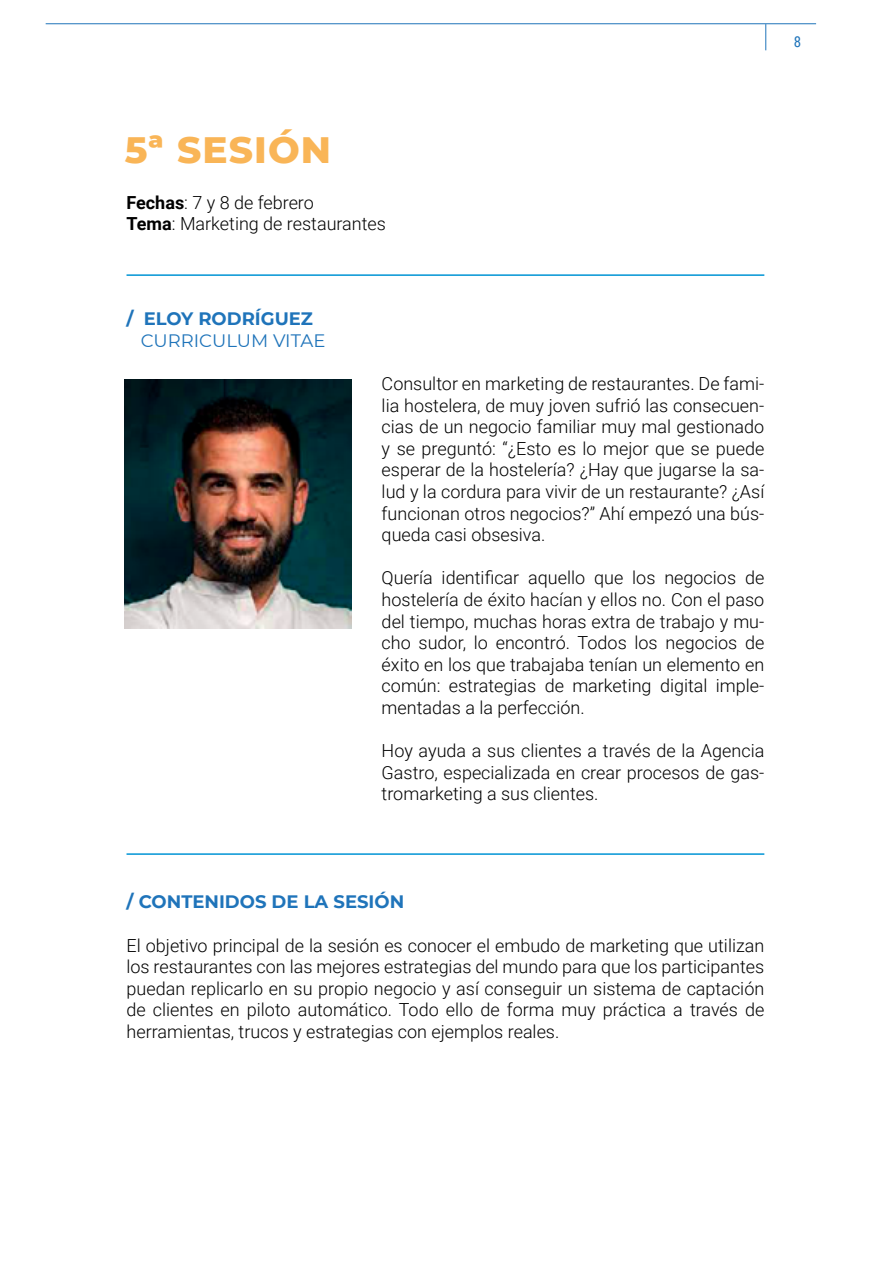
<style>
.page{position:relative;width:893px;height:1263px;background:#fff}
.page>*{position:absolute;margin:0;border:0;box-sizing:border-box;transform-origin:0 0}
.t1{font:800 37.5px "Montserrat";letter-spacing:.03em;color:#f9b557}
.t2{font:300 18px/21.6px "Roboto";color:#000;text-align:justify}
.t3{font:700 18px "Montserrat";color:#1f74ba}
.t4{font:18px "Montserrat";color:#1f74ba}
.t5{font:15px "Roboto Condensed";color:#1f74ba}
.s1{font-weight:700}
</style>
<div class="page">
<hr style="left:46px;top:23px;width:770px;height:1px;background:#1f74ba">
<svg style="left:765px;top:24px;width:1px;height:26px"></svg>
<hr style="left:127px;top:853px;width:637px;height:2px;background:#0094d5">
<hr style="left:127px;top:274px;width:637px;height:2px;background:#0094d5">
<img style="left:125px;top:379px;width:226px;height:249px">
<p class="t5" style="left:794px;top:31px;width:9px">8</p>
<h1 class="t1" style="left:125px;top:123px;width:208px">5ª SESIÓN</h1>
<p class="t2" style="left:127px;top:191px;width:261px"><span class="s1">Fechas</span>: 7 y 8 de febrero<br><span class="s1">Tema</span>: Marketing de restaurantes</p>
<p class="t3" style="left:127px;top:306px;width:188px">/ ELOY RODRÍGUEZ</p>
<p class="t4" style="left:141px;top:328px;width:186px">CURRICULUM VITAE</p>
<p class="t2" style="left:382px;top:372px;width:384px">Consultor en marketing de restaurantes. De fami&shy;lia hostelera, de muy joven sufrió las consecuen&shy;cias de un negocio familiar muy mal gestionado y se preguntó: “¿Esto es lo mejor que se puede esperar de la hostelería? ¿Hay que jugarse la sa&shy;lud y la cordura para vivir de un restaurante? ¿Así funcionan otros negocios?” Ahí empezó una bús&shy;queda casi obsesiva.</p>
<p class="t2" style="left:382px;top:566px;width:384px">Quería identificar aquello que los negocios de hostelería de éxito hacían y ellos no. Con el paso del tiempo, muchas horas extra de trabajo y mu&shy;cho sudor, lo encontró. Todos los negocios de éxito en los que trabajaba tenían un elemento en común: estrategias de marketing digital imple&shy;mentadas a la perfección.</p>
<p class="t2" style="left:382px;top:739px;width:384px">Hoy ayuda a sus clientes a través de la Agencia Gastro, especializada en crear procesos de gas&shy;tromarketing a sus clientes.</p>
<p class="t3" style="left:127px;top:889px;width:279px">/ CONTENIDOS DE LA SESIÓN</p>
<p class="t2" style="left:127px;top:934px;width:639px">El objetivo principal de la sesión es conocer el embudo de marketing que utilizan los restaurantes con las mejores estrategias del mundo para que los participantes puedan replicarlo en su propio negocio y así conseguir un sistema de captación de clientes en piloto automático. Todo ello de forma muy práctica a través de herramientas, trucos y estrategias con ejemplos reales.</p>
</div>
